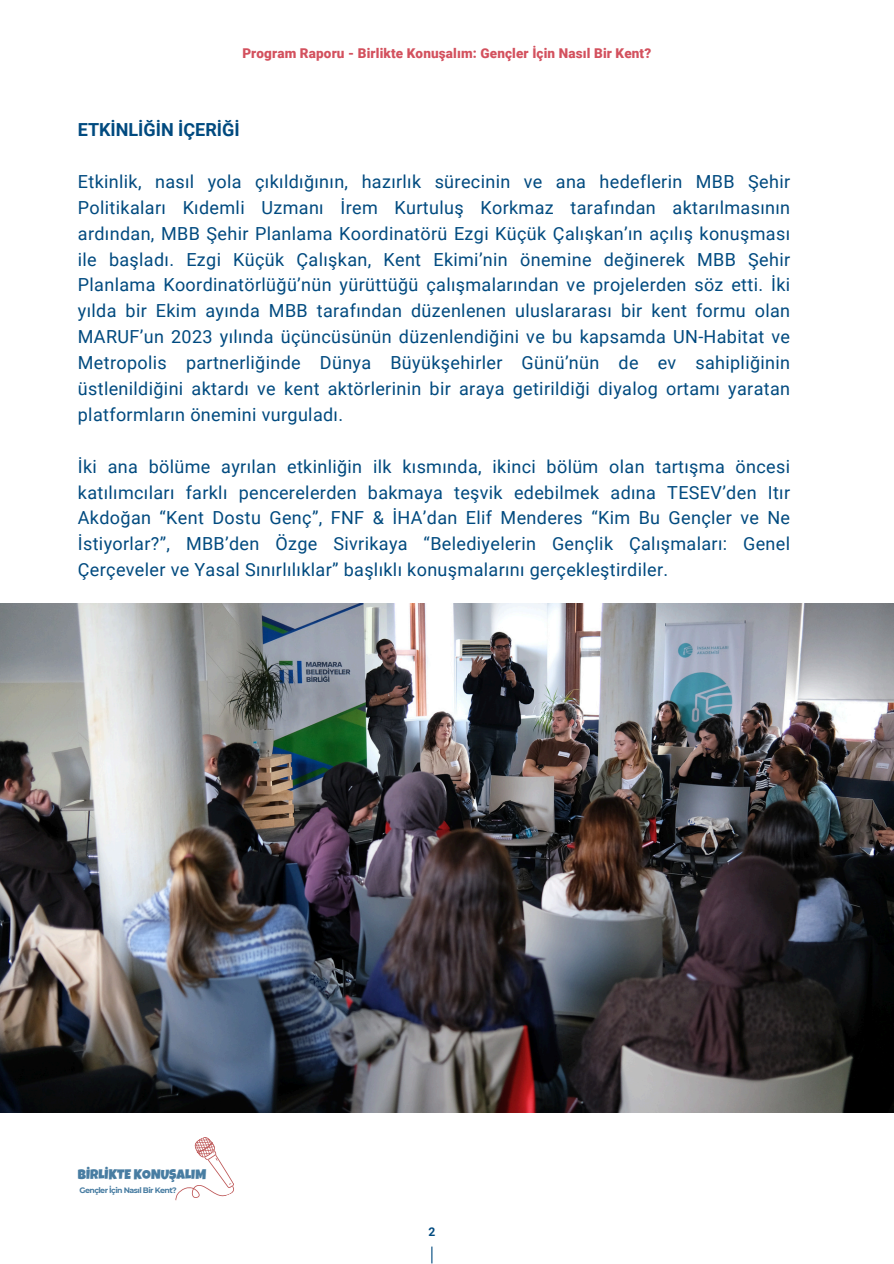
<style>
.page{position:relative;width:894px;height:1264px;background:#fff}
.page>*{position:absolute;margin:0;border:0;box-sizing:border-box;transform-origin:0 0}
.t1{font:18px/25.8px "Roboto";letter-spacing:.02em;color:#004a7f;text-align:justify}
.t2{font:700 18px "Roboto";color:#004a7f}
.t3{font:13.65px "Luckiest Guy";color:#487da2}
.t4{font:900 13.5px "Roboto";letter-spacing:.01em;color:#d3515e}
.t5{font:700 12px "Roboto";color:#004a7f}
.t6{font:700 7.8px "Montserrat";letter-spacing:-.07em;color:#487da2}
</style>
<div class="page">
<svg style="left:431px;top:1246px;width:1px;height:17px"></svg>
<svg style="left:175px;top:1137px;width:59px;height:64px"></svg>
<img style="left:0;top:604px;width:893px;height:508px">
<p class="t4" style="left:242px;top:46px;width:410px">Program Raporu - Birlikte Konuşalım: Gençler İçin Nasıl Bir Kent?</p>
<p class="t2" style="left:78px;top:119px;width:163px">ETKİNLİĞİN İÇERİĞİ</p>
<p class="t1" style="left:78px;top:169px;width:713px">Etkinlik, nasıl yola çıkıldığının, hazırlık sürecinin ve ana hedeflerin MBB Şehir Politikaları Kıdemli Uzmanı İrem Kurtuluş Korkmaz tarafından aktarılmasının ardından, MBB Şehir Planlama Koordinatörü Ezgi Küçük Çalışkan’ın açılış konuşması ile başladı. Ezgi Küçük Çalışkan, Kent Ekimi’nin önemine değinerek MBB Şehir Planlama Koordinatörlüğü’nün yürüttüğü çalışmalarından ve projelerden söz etti. İki yılda bir Ekim ayında MBB tarafından düzenlenen uluslararası bir kent formu olan MARUF’un 2023 yılında üçüncüsünün düzenlendiğini ve bu kapsamda UN-Habitat ve Metropolis partnerliğinde Dünya Büyükşehirler Günü’nün de ev sahipliğinin üstlenildiğini aktardı ve kent aktörlerinin bir araya getirildiği diyalog ortamı yaratan platformların önemini vurguladı.</p>
<p class="t1" style="left:78px;top:453px;width:713px">İki ana bölüme ayrılan etkinliğin ilk kısmında, ikinci bölüm olan tartışma öncesi katılımcıları farklı pencerelerden bakmaya teşvik edebilmek adına TESEV’den Itır Akdoğan “Kent Dostu Genç”, FNF &amp; İHA’dan Elif Menderes “Kim Bu Gençler ve Ne İstiyorlar?”, MBB’den Özge Sivrikaya “Belediyelerin Gençlik Çalışmaları: Genel Çerçeveler ve Yasal Sınırlılıklar” başlıklı konuşmalarını gerçekleştirdiler.</p>
<p class="t3" style="left:78px;top:1169px;width:130px">BİRLİKTE KONUŞALIM</p>
<p class="t6" style="left:80px;top:1185px;width:99px">Gençler İçin Nasıl Bir Kent?</p>
<p class="t5" style="left:428px;top:1224px;width:8px">2</p>
</div>
